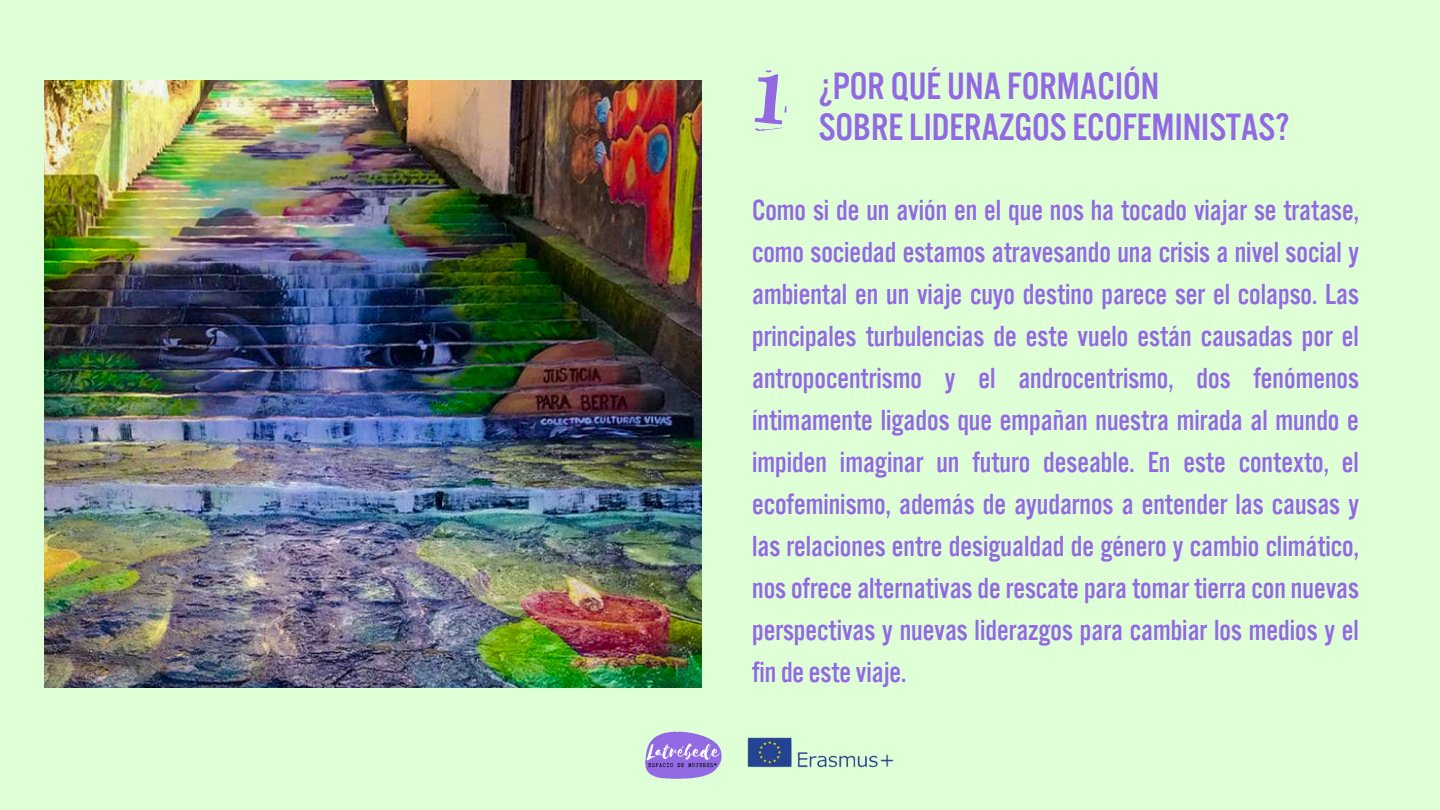
<style>
.page{position:relative;width:1440px;height:810px;background:#dfffd7}
.page>*{position:absolute;margin:0;border:0;box-sizing:border-box;transform-origin:0 0}
.t1{font:94.6px "Drunken Hour";color:#9269e3}
.t2{font:39.3px "Alternate Gothic Pro No 3";color:#9269e3}
.t3{font:30px/42px "Alternate Gothic Pro No 3";color:#9269e3;text-align:justify}
</style>
<div class="page">
<img style="left:45px;top:80px;width:657px;height:608px">
<img style="left:645px;top:731px;width:77px;height:48px">
<img style="left:747px;top:737px;width:147px;height:31px">
<h1 class="t1" style="left:751px;top:60px;width:36px">1</h1>
<p class="t2" style="left:819px;top:66px;width:342px">¿POR QUÉ UNA FORMACIÓN</p>
<p class="t2" style="left:819px;top:107px;width:472px">SOBRELIDERAZGOS ECOFEMINISTAS?</p>
<p class="t3" style="left:752px;top:189px;width:608px">Como si de un avión en el que nos ha tocado viajar se tratase, como sociedad estamos atravesando una crisis a nivel social y ambiental en un viaje cuyo destino parece ser el colapso. Las principales turbulencias de este vuelo están causadas por el antropocentrismo y el androcentrismo, dos fenómenos íntimamente ligados que empañan nuestra mirada al mundo e impiden imaginar un futuro deseable. En este contexto, el ecofeminismo, además de ayudarnos a entender las causas y las relaciones entre desigualdad de género y cambio climático, nos ofrece alternativas de rescate para tomar tierra con nuevas perspectivas y nuevas liderazgos para cambiar los medios y el findeesteviaje.</p>
</div>
